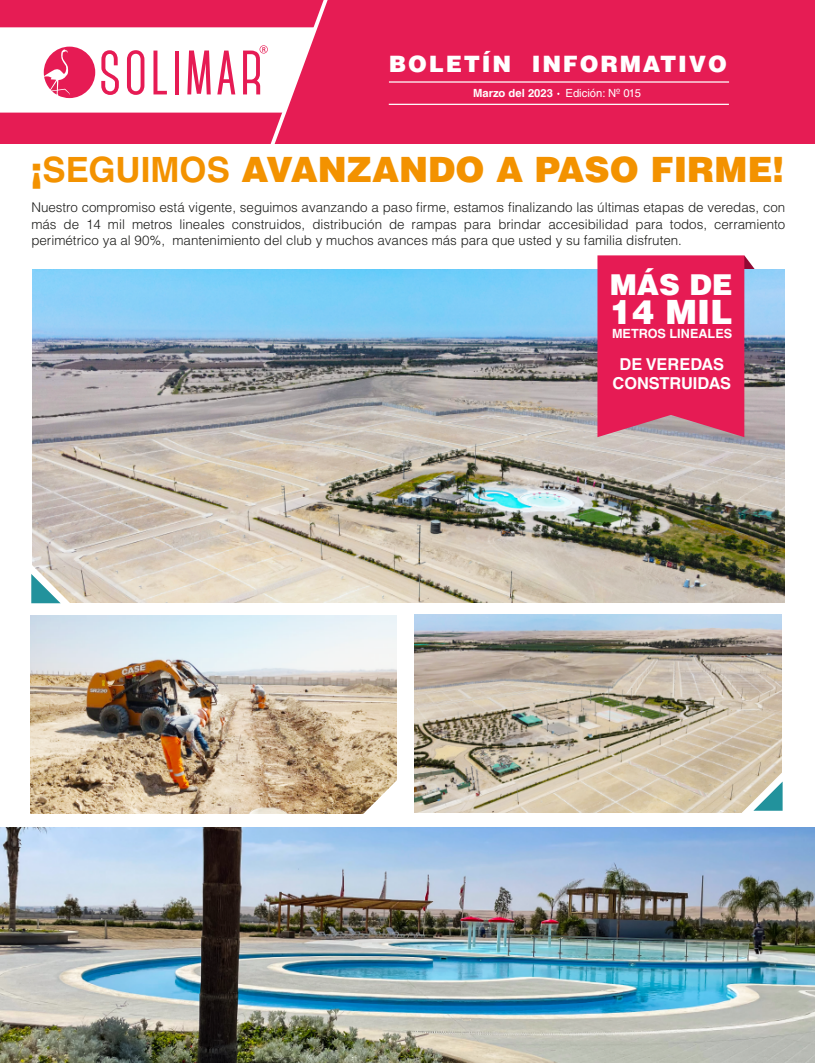
<style>
.page{position:relative;width:815px;height:1063px;background:#fff}
.page>*{position:absolute;margin:0;border:0;box-sizing:border-box;transform-origin:0 0}
.t1{font:900 34.88px "Helvetica LT Std";color:#f39200}
.t2{font:900 33.5px "Helvetica LT Std";color:#fff}
.t3{font:900 28.75px "Helvetica LT Std";color:#fff}
.t4{font:900 22.62px "Helvetica LT Std";letter-spacing:.08em;color:#fff}
.t5{font:700 16.38px/18.2px "Helvetica LT Std";color:#fff;text-align:center}
.t6{font:300 13.38px/16px "Helvetica LT Std";color:#1d1d1b;text-align:justify}
.t7{font:700 12.62px "Helvetica LT Std";color:#fff}
.t8{font:11.25px "Helvetica LT Std";color:#fff}
.s1{font-weight:700}
</style>
<div class="page">
<div style="left:0;top:0;width:815px;height:143px;background:#e61c54"></div>
<svg style="left:0;top:0;width:336px;height:144px"></svg>
<img style="left:33px;top:269px;width:751px;height:333px">
<svg style="left:31px;top:561px;width:42px;height:43px"></svg>
<img style="left:0;top:828px;width:815px;height:235px">
<img style="left:414px;top:615px;width:367px;height:197px">
<img style="left:30px;top:616px;width:367px;height:197px">
<svg style="left:358px;top:774px;width:39px;height:40px"></svg>
<svg style="left:741px;top:769px;width:42px;height:44px"></svg>
<svg style="left:597px;top:255px;width:163px;height:182px;background:#db3163"></svg>
<hr style="left:389px;top:81px;width:340px;height:2px;background:#fff">
<hr style="left:389px;top:104px;width:340px;height:1px;background:#fff">
<h3 class="t4" style="left:389px;top:49px;width:340px">BOLETÍN INFORMATIVO</h3>
<p class="t8" style="left:473px;top:86px;width:169px"><span class="s1">Marzo del 2023</span> Edición: Nº 015</p>
<h1 class="t1" style="left:31px;top:147px;width:755px">¡<span class="s1">SEGUIMOS</span> AVANZANDO A PASO FIRME!</h1>
<p class="t6" style="left:31px;top:200px;width:755px">Nuestro compromiso está vigente, seguimos avanzando a paso firme, estamos finalizando las últimas etapas de veredas, con más de 14 mil metros lineales construidos, distribución de rampas para brindar accesibilidad para todos, cerramiento perimétrico ya al 90%, mantenimiento del club y muchos avances más para que usted y su familia disfruten.</p>
<h3 class="t3" style="left:610px;top:266px;width:125px">MÁS DE</h3>
<h2 class="t2" style="left:610px;top:290px;width:124px">14 MIL</h2>
<p class="t7" style="left:612px;top:326px;width:122px">METROS LINEALES</p>
<p class="t5" style="left:612px;top:355px;width:120px">DE VEREDAS<br>CONSTRUIDAS</p>
</div>
